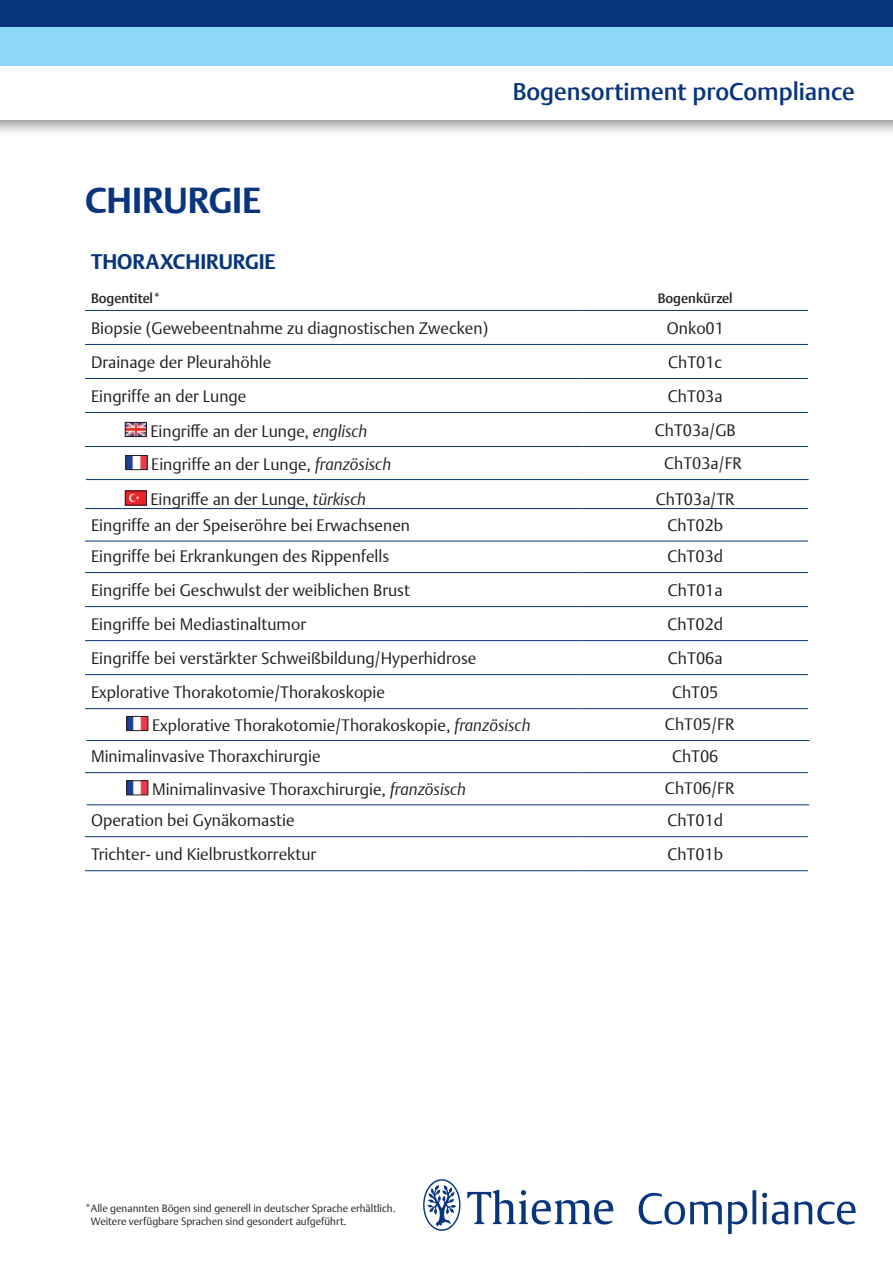
<style>
.page{position:relative;width:893px;height:1263px;background:#fff}
.page>*{position:absolute;margin:0;border:0;box-sizing:border-box;transform-origin:0 0}
.t1{font:700 36px "Thieme Argo 2011";color:#08357c}
.t2{font:500 24px "Thieme Argo 2011";color:#08357c}
.t3{font:700 21px "Thieme Argo 2011";color:#08357c}
.t4{font:300 16.5px "Thieme Argo 2011";color:#231f20}
.t5{font:500 13.5px "Thieme Argo 2011";color:#231f20}
.t6{font:300 10.5px/12.6px "Thieme Argo 2011";color:#231f20}
.s1{font-style:italic}
</style>
<div class="page">
<img style="left:423px;top:1179px;width:433px;height:56px">
<div style="left:0;top:0;width:893px;height:137px;background:#231f20;opacity:.6"></div>
<div style="left:0;top:0;width:893px;height:119px;background:#fff"></div>
<div style="left:0;top:26px;width:893px;height:39px;background:#8dd7f7"></div>
<div style="left:0;top:0;width:893px;height:26px;background:#08357c"></div>
<hr style="left:85px;top:344px;width:498px;height:1px;background:#08357c">
<hr style="left:583px;top:344px;width:225px;height:1px;background:#08357c">
<hr style="left:85px;top:378px;width:498px;height:1px;background:#08357c">
<hr style="left:583px;top:378px;width:225px;height:1px;background:#08357c">
<hr style="left:85px;top:412px;width:498px;height:1px;background:#08357c">
<hr style="left:583px;top:412px;width:225px;height:1px;background:#08357c">
<hr style="left:85px;top:446px;width:498px;height:1px;background:#08357c">
<hr style="left:583px;top:446px;width:225px;height:1px;background:#08357c">
<hr style="left:85px;top:508px;width:498px;height:1px;background:#08357c">
<hr style="left:583px;top:508px;width:225px;height:1px;background:#08357c">
<hr style="left:85px;top:572px;width:498px;height:1px;background:#08357c">
<hr style="left:583px;top:572px;width:225px;height:1px;background:#08357c">
<hr style="left:85px;top:606px;width:498px;height:1px;background:#08357c">
<hr style="left:583px;top:606px;width:225px;height:1px;background:#08357c">
<hr style="left:85px;top:640px;width:498px;height:1px;background:#08357c">
<hr style="left:583px;top:640px;width:225px;height:1px;background:#08357c">
<hr style="left:85px;top:674px;width:498px;height:1px;background:#08357c">
<hr style="left:583px;top:674px;width:225px;height:1px;background:#08357c">
<hr style="left:85px;top:708px;width:498px;height:1px;background:#08357c">
<hr style="left:583px;top:708px;width:225px;height:1px;background:#08357c">
<hr style="left:85px;top:772px;width:498px;height:1px;background:#08357c">
<hr style="left:583px;top:772px;width:225px;height:1px;background:#08357c">
<hr style="left:85px;top:836px;width:498px;height:1px;background:#08357c">
<hr style="left:583px;top:836px;width:225px;height:1px;background:#08357c">
<hr style="left:85px;top:870px;width:498px;height:1px;background:#08357c">
<hr style="left:583px;top:870px;width:225px;height:1px;background:#08357c">
<hr style="left:85px;top:310px;width:498px;height:1px;background:#08357c">
<hr style="left:583px;top:310px;width:225px;height:1px;background:#08357c">
<img style="left:127px;top:424px;width:18px;height:11px">
<div style="left:125px;top:422px;width:22px;height:15px;border:1px solid #231f20"></div>
<img style="left:127px;top:493px;width:18px;height:10px">
<div style="left:125px;top:491px;width:22px;height:14px;border:1px solid #231f20"></div>
<hr style="left:86px;top:479px;width:497px;height:1px;background:#08357c">
<hr style="left:583px;top:479px;width:226px;height:1px;background:#08357c">
<img style="left:128px;top:457px;width:17px;height:11px">
<div style="left:126px;top:455px;width:21px;height:15px;border:1px solid #231f20"></div>
<hr style="left:87px;top:740px;width:497px;height:1px;background:#08357c">
<hr style="left:584px;top:740px;width:225px;height:1px;background:#08357c">
<img style="left:129px;top:718px;width:17px;height:11px">
<div style="left:127px;top:716px;width:21px;height:15px;border:1px solid #231f20"></div>
<hr style="left:87px;top:804px;width:497px;height:1px;background:#08357c">
<hr style="left:584px;top:804px;width:225px;height:1px;background:#08357c">
<img style="left:129px;top:783px;width:17px;height:10px">
<hr style="left:85px;top:541px;width:498px;height:1px;background:#08357c">
<hr style="left:583px;top:541px;width:225px;height:1px;background:#08357c">
<h1 class="t1" style="left:85px;top:176px;width:177px">CHIRURGIE</h1>
<h2 class="t2" style="left:513px;top:75px;width:343px">Bogensortiment proCompliance</h2>
<p class="t3" style="left:91px;top:248px;width:186px">THORAXCHIRURGIE</p>
<p class="t5" style="left:91px;top:289px;width:71px">Bogentitel*</p>
<p class="t5" style="left:658px;top:289px;width:76px">Bogenkürzel</p>
<p class="t4" style="left:91px;top:317px;width:399px">Biopsie (Gewebeentnahme zu diagnostischen Zwecken)</p>
<p class="t4" style="left:667px;top:317px;width:59px">Onko01</p>
<p class="t4" style="left:91px;top:351px;width:182px">Drainage der Pleurahöhle</p>
<p class="t4" style="left:668px;top:351px;width:56px">ChT01c</p>
<p class="t4" style="left:91px;top:385px;width:157px">Eingriffe an der Lunge</p>
<p class="t4" style="left:668px;top:385px;width:56px">ChT03a</p>
<p class="t4" style="left:151px;top:420px;width:218px">Eingriffe an der Lunge, <span class="s1">englisch</span></p>
<p class="t4" style="left:655px;top:419px;width:82px">ChT03a/GB</p>
<p class="t4" style="left:151px;top:453px;width:241px">Eingriffe an der Lunge, <span class="s1">französisch</span></p>
<p class="t4" style="left:664px;top:452px;width:79px">ChT03a/FR</p>
<p class="t4" style="left:151px;top:488px;width:217px">Eingriffe an der Lunge, <span class="s1">türkisch</span></p>
<p class="t4" style="left:656px;top:488px;width:80px">ChT03a/TR</p>
<p class="t4" style="left:91px;top:514px;width:320px">Eingriffe an der Speiseröhre bei Erwachsenen</p>
<p class="t4" style="left:667px;top:514px;width:57px">ChT02b</p>
<p class="t4" style="left:91px;top:545px;width:300px">Eingriffe bei Erkrankungen des Rippenfells</p>
<p class="t4" style="left:667px;top:545px;width:57px">ChT03d</p>
<p class="t4" style="left:91px;top:579px;width:320px">Eingriffe bei Geschwulst der weiblichen Brust</p>
<p class="t4" style="left:668px;top:579px;width:56px">ChT01a</p>
<p class="t4" style="left:91px;top:613px;width:217px">Eingriffe bei Mediastinaltumor</p>
<p class="t4" style="left:667px;top:613px;width:57px">ChT02d</p>
<p class="t4" style="left:91px;top:647px;width:387px">Eingriffe bei verstärkter Schweißbildung/Hyperhidrose</p>
<p class="t4" style="left:668px;top:647px;width:56px">ChT06a</p>
<p class="t4" style="left:91px;top:681px;width:295px">Explorative Thorakotomie/Thorakoskopie</p>
<p class="t4" style="left:672px;top:681px;width:48px">ChT05</p>
<p class="t4" style="left:152px;top:714px;width:380px">Explorative Thorakotomie/Thorakoskopie, <span class="s1">französisch</span></p>
<p class="t4" style="left:665px;top:713px;width:71px">ChT05/FR</p>
<p class="t4" style="left:91px;top:745px;width:231px">Minimalinvasive Thoraxchirurgie</p>
<p class="t4" style="left:672px;top:745px;width:48px">ChT06</p>
<p class="t4" style="left:152px;top:778px;width:316px">Minimalinvasive Thoraxchirurgie, <span class="s1">französisch</span></p>
<p class="t4" style="left:665px;top:777px;width:71px">ChT06/FR</p>
<p class="t4" style="left:91px;top:809px;width:205px">Operation bei Gynäkomastie</p>
<p class="t4" style="left:667px;top:809px;width:57px">ChT01d</p>
<p class="t4" style="left:91px;top:843px;width:227px">Trichter- und Kielbrustkorrektur</p>
<p class="t4" style="left:667px;top:843px;width:57px">ChT01b</p>
<p class="t6" style="left:91px;top:1202px;width:306px;text-indent:-6px">*Alle genannten Bögen sind generell in deutscher Sprache erhältlich.<br>Weitere verfügbare Sprachen sind gesondert aufgeführt.</p>
</div>
